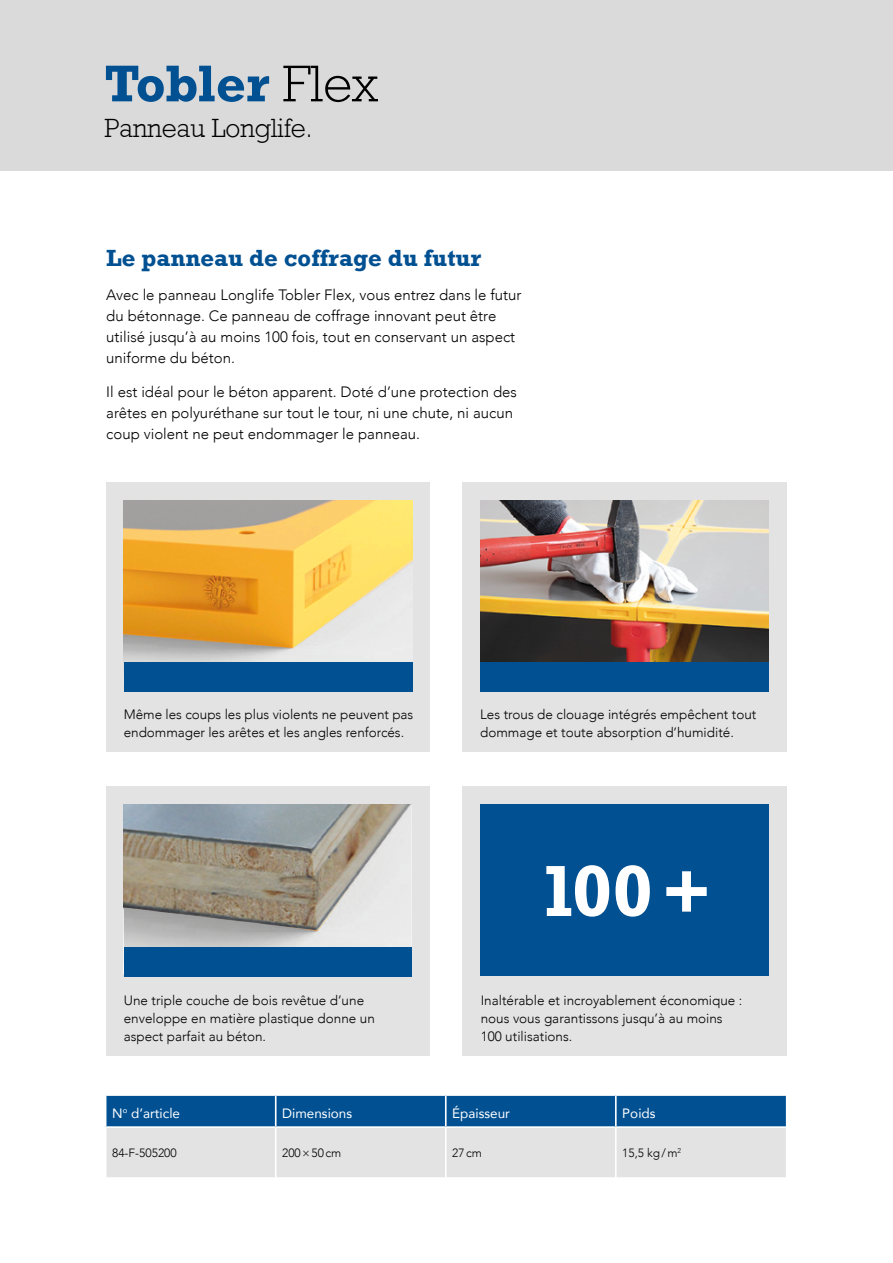
<style>
.page{position:relative;width:893px;height:1263px;background:#fff}
.page>*{position:absolute;margin:0;border:0;box-sizing:border-box;transform-origin:0 0}
.t1{font:700 73.5px "M Rockwell";color:#fff}
.t2{font:700 52.5px "Rockwell Std";color:#005092}
.t3{font:300 27px "M Rockwell";color:#000}
.t4{font:700 24px "M Rockwell";color:#005092}
.t5{font:300 15px/21px "Avenir";color:#000}
.t6{font:300 13.5px/18px "Avenir";color:#000}
.t7{font:13.5px "Avenir";color:#fff}
.t8{font:300 12px "Avenir";color:#000}
.s1{font-weight:300;color:#000}
</style>
<div class="page">
<div style="left:0;top:0;width:893px;height:170px;background:#dadada"></div>
<div style="left:463px;top:482px;width:324px;height:270px;background:#e3e3e3"></div>
<div style="left:463px;top:786px;width:324px;height:269px;background:#e3e3e3"></div>
<img style="left:480px;top:501px;width:289px;height:162px">
<div style="left:106px;top:482px;width:324px;height:270px;background:#e3e3e3"></div>
<div style="left:106px;top:786px;width:323px;height:269px;background:#e3e3e3"></div>
<svg style="left:106px;top:1096px;width:680px;height:81px;background:#8cabc4"></svg>
<hr style="left:105px;top:1126px;width:171px;height:2px;background:#fff">
<hr style="left:276px;top:1126px;width:170px;height:2px;background:#fff">
<hr style="left:446px;top:1126px;width:170px;height:2px;background:#fff">
<hr style="left:616px;top:1126px;width:170px;height:2px;background:#fff">
<hr style="left:275px;top:1096px;width:2px;height:30px;background:#fff">
<hr style="left:445px;top:1096px;width:2px;height:30px;background:#fff">
<hr style="left:275px;top:1128px;width:2px;height:49px;background:#fff">
<hr style="left:445px;top:1128px;width:2px;height:49px;background:#fff">
<hr style="left:615px;top:1096px;width:2px;height:30px;background:#fff">
<hr style="left:615px;top:1128px;width:2px;height:49px;background:#fff">
<img style="left:124px;top:500px;width:288px;height:162px">
<img style="left:124px;top:804px;width:288px;height:143px">
<div style="left:481px;top:804px;width:288px;height:172px;background:#005092"></div>
<div style="left:124px;top:662px;width:288px;height:30px;background:#005092"></div>
<div style="left:480px;top:663px;width:289px;height:29px;background:#005092"></div>
<div style="left:124px;top:947px;width:288px;height:29px;background:#005092"></div>
<h2 class="t2" style="left:104px;top:53px;width:276px">Tobler <span class="s1">Flex</span></h2>
<h3 class="t3" style="left:104px;top:114px;width:210px">Panneau Longlife.</h3>
<h3 class="t4" style="left:106px;top:244px;width:377px">Le panneau de coffrage du futur</h3>
<p class="t5" style="left:106px;top:284px;width:417px">Avec le panneau Longlife Tobler Flex, vous entrez dans le futur du bétonnage. Ce panneau de coffrage innovant peut être utilisé jusqu’à au moins 100 fois, tout en conservant un aspect uniforme du béton.</p>
<p class="t5" style="left:106px;top:381px;width:412px">Il est idéal pour le béton apparent. Doté d’une protection des arêtes en polyuréthane sur tout le tour, ni une chute, ni aucun coup violent ne peut endommager le panneau.</p>
<p class="t6" style="left:124px;top:705px;width:291px">Même les coups les plus violents ne peuvent pas endommager les arêtes et les angles renforcés.</p>
<p class="t6" style="left:124px;top:991px;width:253px">Une triple couche de bois revêtue d’une enveloppe en matière plastique donne un aspect parfait au béton.</p>
<p class="t6" style="left:480px;top:706px;width:278px">Les trous de clouage intégrés empêchent tout dommage et toute absorption d’humidité.</p>
<h1 class="t1" style="left:538px;top:848px;width:174px">100+</h1>
<p class="t6" style="left:481px;top:991px;width:263px">Inaltérable et incroyablement économique : nous vous garantissons jusqu’à au moins<br>100 utilisations.</p>
<p class="t7" style="left:112px;top:1102px;width:69px">N<sup>o</sup> dʼarticle</p>
<p class="t7" style="left:282px;top:1102px;width:72px">Dimensions</p>
<p class="t7" style="left:452px;top:1102px;width:59px">Épaisseur</p>
<p class="t7" style="left:622px;top:1102px;width:35px">Poids</p>
<p class="t8" style="left:112px;top:1146px;width:66px">84-F-505200</p>
<p class="t8" style="left:282px;top:1146px;width:61px">200×50cm</p>
<p class="t8" style="left:452px;top:1146px;width:31px">27cm</p>
<p class="t8" style="left:622px;top:1146px;width:60px">15,5 kg/m<sup>2</sup></p>
</div>
